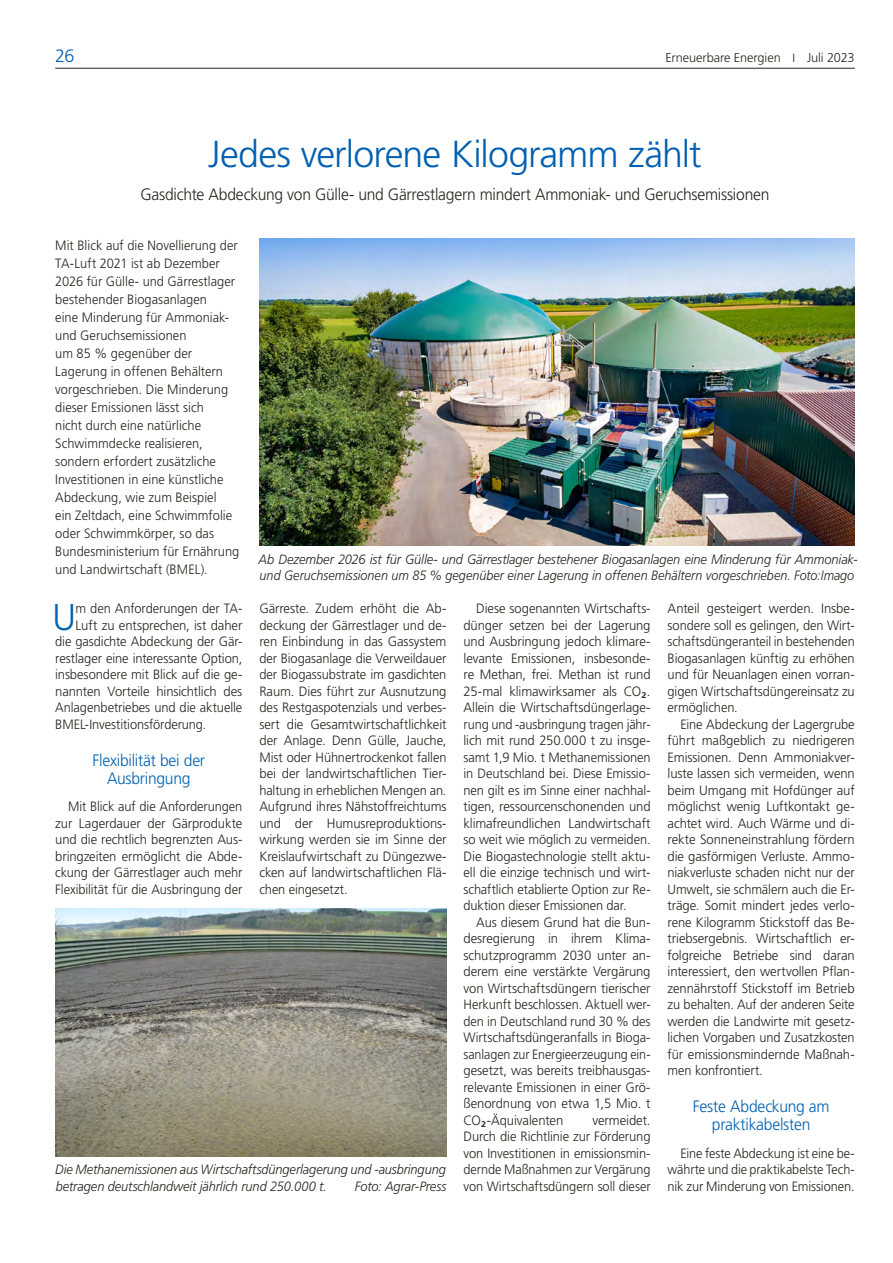
<style>
.page{position:relative;width:893px;height:1263px;background:#fff}
.page>*{position:absolute;margin:0;border:0;box-sizing:border-box;transform-origin:0 0}
.t1{font:300 37.5px "Frutiger LT Std";letter-spacing:-.025em;color:#0060b1}
.t2{font:300 37.2px "Frutiger LT Std";color:#0060b1;scale:.95 1}
.t3{font:300 18px "Frutiger LT Std";color:#0060b1}
.t4{font:300 16.5px "Frutiger LT Std";letter-spacing:-.015em;color:#28231d;scale:.95 1}
.t5{font:300 16.5px/18px "Frutiger LT Std";letter-spacing:-.015em;color:#0060b1;text-align:center;scale:.95 1}
.t6{font:300 13.5px/16.5px "Frutiger LT Std";letter-spacing:-.005em;color:#28231d;text-align:justify;scale:.95 1}
.t7{font:300 13.5px/16.5px "Frutiger LT Std";letter-spacing:-.005em;color:#28231d;text-align:justify;scale:.96 1}
.t8{font:300 13.5px/16.5px "Frutiger LT Std";letter-spacing:-.005em;color:#28231d;text-align:justify}
.t9{font:italic 300 13.5px/16.5px "Frutiger LT Std";letter-spacing:-.005em;color:#28231d;scale:.95 1}
.t10{font:300 13.5px/16.5px "Frutiger LT Std";letter-spacing:-.005em;color:#28231d;text-align:justify;scale:.94 1}
.t11{font:300 12.75px "Frutiger LT Std";letter-spacing:-.005em;color:#28231d}
.s1{font-size:12px}
</style>
<div class="page">
<hr style="left:55px;top:68px;width:800px;height:1px;background:#28231d">
<img style="left:259px;top:239px;width:596px;height:307px">
<img style="left:55px;top:909px;width:391px;height:247px">
<h3 class="t3" style="left:55px;top:45px;width:21px">26</h3>
<p class="t11" style="left:665px;top:50px;width:191px">Erneuerbare Energien <span class="s1">I</span> Juli 2023</p>
<h1 class="t1" style="left:208px;top:133px;width:495px">Jedes verlorene Kilogramm zählt</h1>
<p class="t4" style="left:141px;top:185px;width:664px">Gasdichte Abdeckung von Gülle- und Gärrestlagern mindert Ammoniak- und Geruchsemissionen</p>
<p class="t6" style="left:55px;top:236px;width:195px;line-height:18px;text-align:left">Mit Blick auf die Novellierung der<br>TA-Luft 2021 ist ab Dezember<br>2026 für Gülle- und Gärrestlager bestehender Biogasanlagen<br>eine Minderung für Ammoniak&shy;und Geruchsemissionen<br>um 85 % gegenüber der<br>Lagerung in offenen Behältern vorgeschrieben. Die Minderung dieser Emissionen lässt sich<br>nicht durch eine natürliche<br>Schwimmdecke realisieren, sondern erfordert zusätzliche<br>Investitionen in eine künstliche<br>Abdeckung, wie zum Beispiel<br>ein Zeltdach, eine Schwimmfolie oder Schwimmkörper, so das<br>Bundesministerium für Ernährung und Landwirtschaft (BMEL).</p>
<h2 class="t2" style="left:52px;top:596px;width:26px">U</h2>
<p class="t6" style="left:76px;top:600px;width:177px">m den Anforderungen der TA-</p>
<p class="t9" style="left:259px;top:551px;width:632px">Ab Dezember 2026 ist für Gülle- und Gärrestlager bestehener Biogasanlagen eine Minderung für Ammoniak&shy;und Geruchsemissionen um 85 % gegenüber einer Lagerung in offenen Behältern vorgeschrieben. Foto: Imago</p>
<p class="t8" style="left:259px;top:600px;width:189px">Gärreste. Zudem erhöht die Ab&shy;deckung der Gärrestlager und de&shy;ren Einbindung in das Gassystem der Biogasanlage die Verweildauer der Biogassubstrate im gasdichten Raum. Dies führt zur Ausnutzung des Restgaspotenzials und verbes&shy;sert die Gesamtwirtschaftlichkeit der Anlage. Denn Gülle, Jauche, Mist oder Hühnertrockenkot fallen bei der landwirtschaftlichen Tier&shy;haltung in erheblichen Mengen an.<br>Aufgrund ihres Nähstoffreichtums und der Humusreproduktions&shy;wirkung werden sie im Sinne der Kreislaufwirtschaft zu Düngezwe&shy;cken auf landwirtschaftlichen Flä&shy;chen eingesetzt.</p>
<p class="t7" style="left:463px;top:600px;width:196px;text-indent:13px">Diese sogenannten Wirtschafts&shy;dünger setzen bei der Lagerung und Ausbringung jedoch klimare&shy;levante Emissionen, insbesonde&shy;re Methan, frei. Methan ist rund 25-mal klimawirksamer als CO<sub>2</sub>.<br>Allein die Wirtschaftsdüngerlage&shy;rung und -ausbringung tragen jähr&shy;lich mit rund 250.000 t zu insge&shy;samt 1,9 Mio. t Methanemissionen in Deutschland bei. Diese Emissio&shy;nen gilt es im Sinne einer nachhal&shy;tigen, ressourcenschonenden und klimafreundlichen Landwirtschaft so weit wie möglich zu vermeiden.<br>Die Biogastechnologie stellt aktu&shy;ell die einzige technisch und wirt&shy;schaftlich etablierte Option zur Re&shy;duktion dieser Emissionen dar.</p>
<p class="t7" style="left:463px;top:914px;width:196px;text-indent:13px">Aus diesem Grund hat die Bun&shy;desregierung in ihrem Klima&shy;schutzprogramm 2030 unter an&shy;derem eine verstärkte Vergärung von Wirtschaftsdüngern tierischer Herkunft beschlossen. Aktuell wer&shy;den in Deutschland rund 30 % des Wirtschaftsdüngeranfalls in Bioga&shy;sanlagen zur Energieerzeugung ein&shy;gesetzt, was bereits treibhausgas&shy;relevante Emissionen in einer Grö&shy;ßenordnung von etwa 1,5 Mio. t CO<sub>2</sub>-Äquivalenten</p>
<p class="t8" style="left:668px;top:600px;width:189px">Anteil gesteigert werden. Insbe&shy;sondere soll es gelingen, den Wirt&shy;schaftsdüngeranteil in bestehenden Biogasanlagen künftig zu erhöhen und für Neuanlagen einen vorran&shy;gigen Wirtschaftsdüngereinsatz zu ermöglichen.</p>
<p class="t6" style="left:668px;top:716px;width:198px;text-indent:13px">Eine Abdeckung der Lagergrube führt maßgeblich zu niedrigeren Emissionen. Denn Ammoniakver&shy;luste lassen sich vermeiden, wenn beim Umgang mit Hofdünger auf möglichst wenig Luftkontakt ge&shy;achtet wird. Auch Wärme und di&shy;rekte Sonneneinstrahlung fördern die gasförmigen Verluste. Ammo&shy;niakverluste schaden nicht nur der Umwelt, sie schmälern auch die Er&shy;träge. Somit mindert jedes verlo&shy;rene Kilogramm Stickstoff das Be&shy;triebsergebnis. Wirtschaftlich er&shy;folgreiche Betriebe sind daran interessiert, den wertvollen Pflan&shy;zennährstoff Stickstoff im Betrieb zu behalten. Auf der anderen Seite werden die Landwirte mit gesetz&shy;lichen Vorgaben und Zusatzkosten für emissionsmindernde Maßnah&shy;men konfrontiert.</p>
<p class="t5" style="left:693px;top:1098px;width:145px">Feste Abdeckung am praktikabelsten</p>
<p class="t10" style="left:668px;top:1145px;width:201px;text-indent:13px">Eine feste Abdeckung ist eine be&shy;währte und die praktikabelste Tech&shy;nik zur Minderung von Emissionen.</p>
<p class="t8" style="left:76px;top:617px;width:168px">Luft zu entsprechen, ist daher</p>
<p class="t6" style="left:55px;top:633px;width:198px">die gasdichte Abdeckung der Gär-</p>
<p class="t7" style="left:55px;top:650px;width:196px">restlager eine interessante Option,</p>
<p class="t7" style="left:55px;top:666px;width:196px">insbesondere mit Blick auf die ge-</p>
<p class="t8" style="left:55px;top:683px;width:189px">nannten Vorteile hinsichtlich des</p>
<p class="t6" style="left:55px;top:699px;width:198px">Anlagenbetriebes und die aktuelle</p>
<p class="t6" style="left:55px;top:716px;width:161px">BMEL-Investitionsförderung.</p>
<p class="t5" style="left:92px;top:751px;width:120px">Flexibilität bei der<br>Ausbringung</p>
<p class="t6" style="left:55px;top:798px;width:198px;text-indent:13px">Mit Blick auf die Anforderungen zur Lagerdauer der Gärprodukte und die rechtlich begrenzten Aus&shy;bringzeiten ermöglicht die Abde&shy;ckung der Gärrestlager auch mehr Flexibilität für die Ausbringung der</p>
<p class="t8" style="left:463px;top:1112px;width:189px;text-indent:129px">vermeidet.<br>Durch die Richtlinie zur Förderung von Investitionen in emissionsmin&shy;dernde Maßnahmen zur Vergärung von Wirtschaftsdüngern soll dieser</p>
<p class="t9" style="left:55px;top:1161px;width:413px">Die Methanemissionen aus Wirtschaftsdüngerlagerung und -ausbringung betragen deutschlandweit jährlich rund 250.000 t.</p>
<p class="t9" style="left:355px;top:1178px;width:98px">Foto: Agrar-Press</p>
</div>
